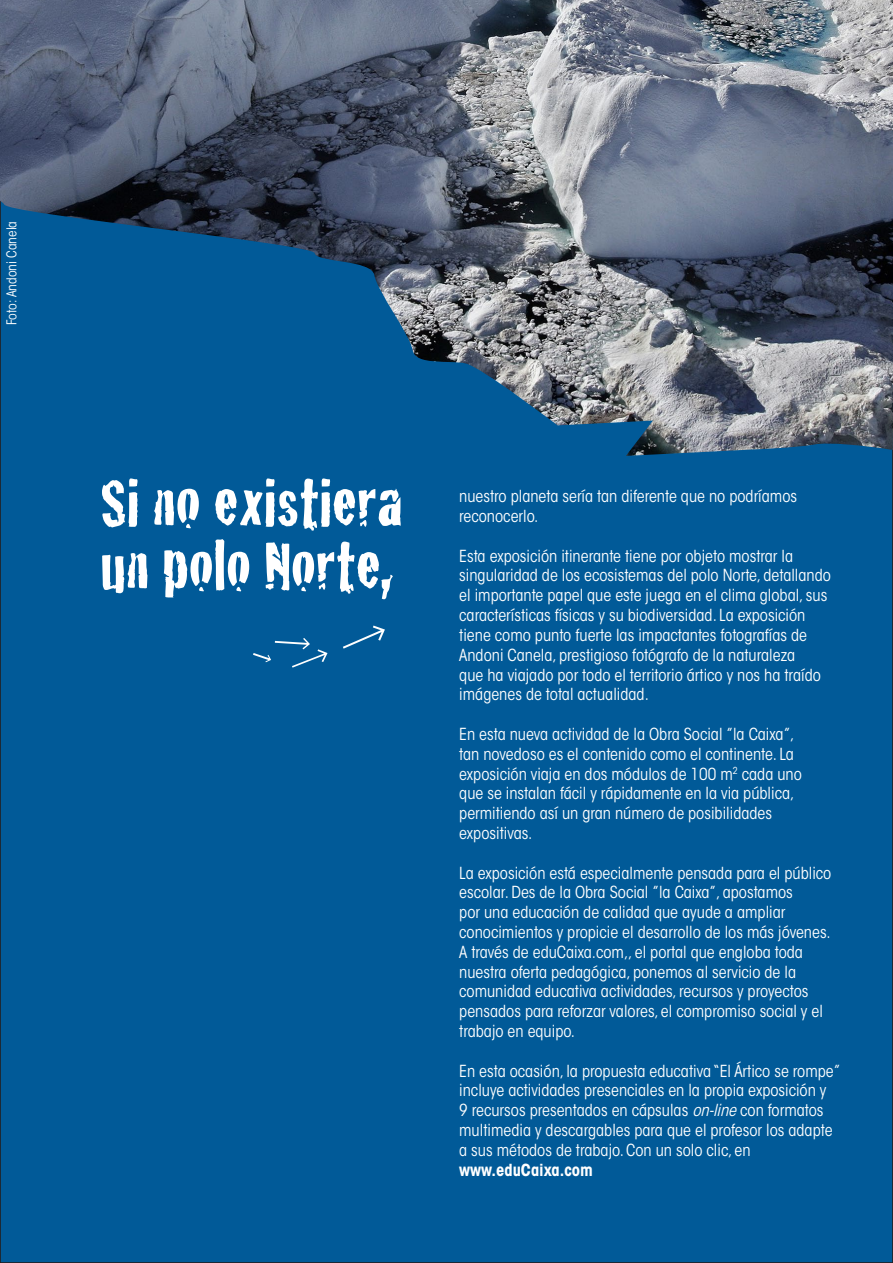
<style>
.page{position:relative;width:893px;height:1263px;background:#015a98}
.page>*{position:absolute;margin:0;border:0;box-sizing:border-box;transform-origin:0 0}
.t1{font:71.4px/63px "Cracked";color:#fff}
.t2{font:condensed 16.5px/19.8px "ITC Avant Garde Std";color:#fff}
.t3{font:700 condensed 16.5px "ITC Avant Garde Std";color:#fff}
.t4{font:condensed 13.5px "ITC Avant Garde Std";color:#fff}
.s1{font-style:italic}
</style>
<div class="page">
<img style="left:0;top:0;width:893px;height:456px">
<svg style="left:343px;top:625px;width:42px;height:24px"></svg>
<svg style="left:253px;top:638px;width:74px;height:30px"></svg>
<p class="t4" style="left:3px;top:325px;width:106px;rotate:-90deg">Foto: Andoni Canela</p>
<h1 class="t1" style="left:100px;top:467px;width:304px">Si no existiera un polo Norte,</h1>
<p class="t2" style="left:459px;top:486px;width:339px">nuestro planeta sería tan diferente que no podríamos reconocerlo.</p>
<p class="t2" style="left:459px;top:546px;width:373px">Esta exposición itinerante tiene por objeto mostrar la singularidad de los ecosistemas del polo Norte, detallando el importante papel que este juega en el clima global, sus características físicas y su biodiversidad. La exposición tiene como punto fuerte las impactantes fotografías de Andoni Canela, prestigioso fotógrafo de la naturaleza<br>que ha viajado por todo el territorio ártico y nos ha traído imágenes de total actualidad.</p>
<p class="t2" style="left:459px;top:724px;width:344px">En esta nueva actividad de la Obra Social ”la Caixa”, tan novedoso es el contenido como el continente. La exposición viaja en dos módulos de 100 m<sup>2</sup> cada uno que se instalan fácil y rápidamente en la via pública, permitiendo así un gran número de posibilidades expositivas.</p>
<p class="t2" style="left:459px;top:863px;width:374px">La exposición está especialmente pensada para el público escolar. Des de la Obra Social ”la Caixa”, apostamos<br>por una educación de calidad que ayude a ampliar conocimientos y propicie el desarrollo de los más jóvenes.<br>A través de eduCaixa.com,, el portal que engloba toda nuestra oferta pedagógica, ponemos al servicio de la comunidad educativa actividades, recursos y proyectos pensados para reforzar valores, el compromiso social y el trabajo en equipo.</p>
<p class="t2" style="left:459px;top:1061px;width:383px">En esta ocasión, la propuesta educativa “El Ártico se rompe” incluye actividades presenciales en la propia exposición y<br>9 recursos presentados en cápsulas <span class="s1">on-line</span>con formatos multimedia y descargables para que el profesor los adapte a sus métodos de trabajo. Con un solo clic, en</p>
<p class="t3" style="left:459px;top:1159px;width:135px">www.eduCaixa.com</p>
</div>
